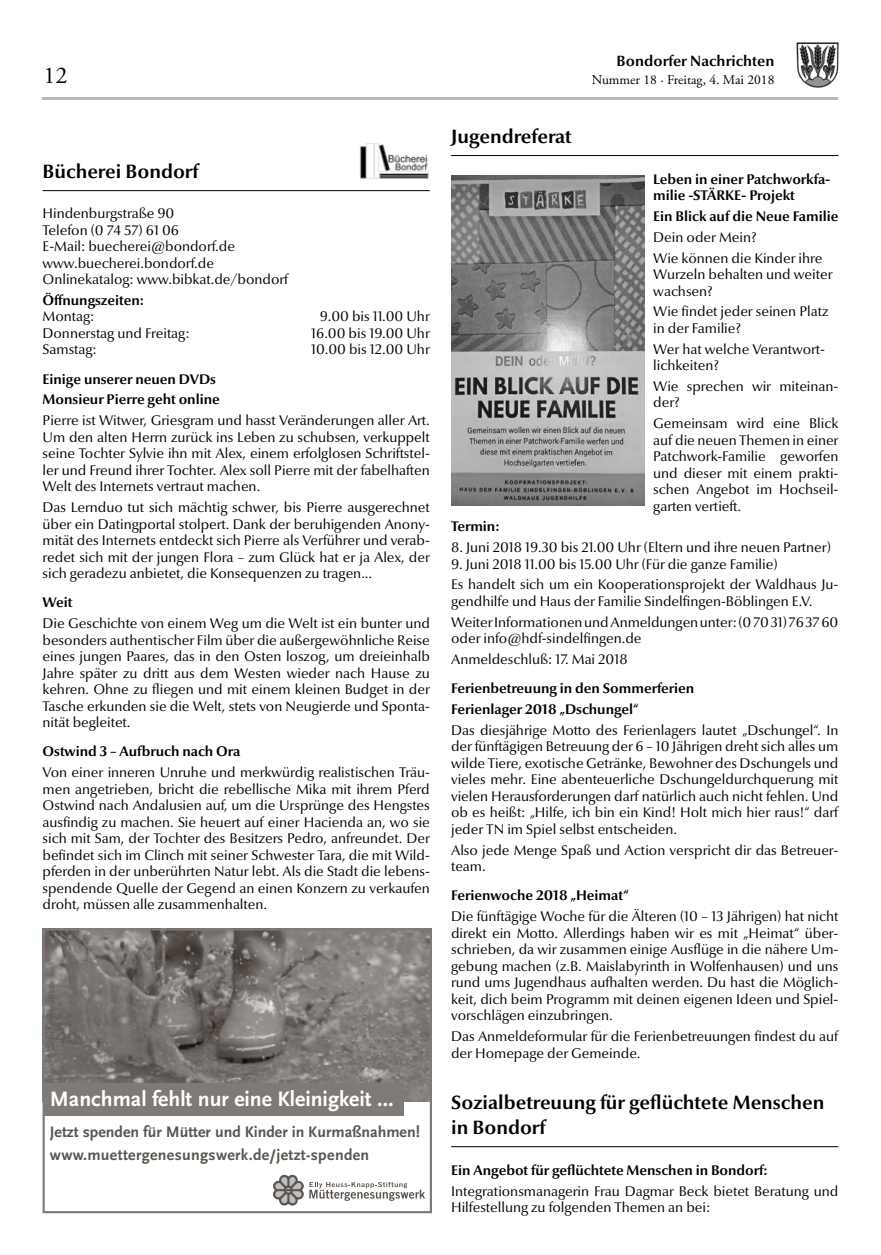
<style>
.page{position:relative;width:881px;height:1255px;background:#fff}
.page>*{position:absolute;margin:0;border:0;box-sizing:border-box;transform-origin:0 0}
.t1{font:24px "Adobe Garamond Pro";color:#000}
.t2{font:700 21.9px "Scala Sans";color:#fff}
.t3{font:700 19.5px/24.8px "Optima Nova LT Pro";color:#000}
.t4{font:700 15.9px/23.1px "Scala Sans";color:#5b5550}
.t5{font:700 15px "Optima Nova LT Pro";letter-spacing:.005em;color:#000}
.t6{font:14.1px/16.5px "Optima Nova LT Pro";color:#000}
.t7{font:700 14.1px/20.7px "Optima Nova LT Pro";color:#000}
.t8{font:13.5px "Adobe Garamond Pro";color:#000}
</style>
<div class="page">
<hr style="left:43px;top:98px;width:795px;height:2px;background:#bab9b8">
<img style="left:796px;top:43px;width:43px;height:45px">
<hr style="left:43px;top:190px;width:386px;height:1px;background:#000">
<img style="left:360px;top:143px;width:69px;height:36px">
<img style="left:46px;top:931px;width:383px;height:169px">
<div style="left:43px;top:1083px;width:360px;height:32px;background:#7f7a77"></div>
<svg style="left:309px;top:1182px;width:116px;height:18px"></svg>
<svg style="left:273px;top:1174px;width:30px;height:31px"></svg>
<div style="left:43px;top:928px;width:389px;height:285px;border:2px solid #7f7a77"></div>
<hr style="left:451px;top:155px;width:387px;height:1px;background:#000">
<img style="left:451px;top:176px;width:193px;height:329px">
<hr style="left:451px;top:1146px;width:387px;height:1px;background:#000">
<p class="t5" style="left:616px;top:51px;width:159px">Bondorfer Nachrichten</p>
<h1 class="t1" style="left:43px;top:61px;width:25px">12</h1>
<p class="t8" style="left:591px;top:71px;width:184px">Nummer 18 · Freitag, 4. Mai 2018</p>
<h3 class="t3" style="left:43px;top:158px;width:157px">Bücherei Bondorf</h3>
<p class="t6" style="left:43px;top:205px;width:247px">Hindenburgstraße 90<br>Telefon (0 74 57) 61 06<br>E-Mail: buecherei@bondorf.de www.buecherei.bondorf.de<br>Onlinekatalog: www.bibkat.de/bondorf</p>
<p class="t7" style="left:43px;top:290px;width:103px">Öffnungszeiten:</p>
<p class="t6" style="left:43px;top:308px;width:53px">Montag:</p>
<p class="t6" style="left:320px;top:308px;width:111px">9.00 bis 11.00 Uhr</p>
<p class="t6" style="left:43px;top:325px;width:148px">Donnerstag und Freitag:</p>
<p class="t6" style="left:311px;top:325px;width:120px">16.00 bis 19.00 Uhr</p>
<p class="t6" style="left:43px;top:341px;width:56px">Samstag:</p>
<p class="t6" style="left:311px;top:341px;width:120px">10.00 bis 12.00 Uhr</p>
<p class="t7" style="left:43px;top:368px;width:179px">Einige unserer neuen DVDs<br>Monsieur Pierre geht online</p>
<p class="t6" style="left:43px;top:412px;width:388px;text-align:justify">Pierre ist Witwer, Griesgram und hasst Veränderungen aller Art.<br>Um den alten Herrn zurück ins Leben zu schubsen, verkuppelt seine Tochter Sylvie ihn mit Alex, einem erfolglosen Schriftstel&shy;ler und Freund ihrer Tochter. Alex soll Pierre mit der fabelhaften Welt des Internets vertraut machen.</p>
<p class="t6" style="left:43px;top:499px;width:388px;text-align:justify">Das Lernduo tut sich mächtig schwer, bis Pierre ausgerechnet über ein Datingportal stolpert. Dank der beruhigenden Anony&shy;mität des Internets entdeckt sich Pierre als Verführer und verab&shy;redet sich mit der jungen Flora – zum Glück hat er ja Alex, der sich geradezu anbietet, die Konsequenzen zu tragen...</p>
<p class="t7" style="left:43px;top:592px;width:31px">Weit</p>
<p class="t6" style="left:43px;top:615px;width:388px;text-align:justify">Die Geschichte von einem Weg um die Welt ist ein bunter und besonders authentischer Film über die außergewöhnliche Reise eines jungen Paares, das in den Osten loszog, um dreieinhalb Jahre später zu dritt aus dem Westen wieder nach Hause zu kehren. Ohne zu fliegen und mit einem kleinen Budget in der Tasche erkunden sie die Welt, stets von Neugierde und Sponta&shy;nität begleitet.</p>
<p class="t7" style="left:43px;top:741px;width:199px">Ostwind 3 – Aufbruch nach Ora</p>
<p class="t6" style="left:43px;top:764px;width:388px;text-align:justify">Von einer inneren Unruhe und merkwürdig realistischen Träu&shy;men angetrieben, bricht die rebellische Mika mit ihrem Pferd Ostwind nach Andalusien auf, um die Ursprünge des Hengstes ausfindig zu machen. Sie heuert auf einer Hacienda an, wo sie sich mit Sam, der Tochter des Besitzers Pedro, anfreundet. Der befindet sich im Clinch mit seiner Schwester Tara, die mit Wild&shy;pferden in der unberührten Natur lebt. Als die Stadt die lebens&shy;spendende Quelle der Gegend an einen Konzern zu verkaufen droht, müssen alle zusammenhalten.</p>
<h2 class="t2" style="left:50px;top:1086px;width:345px">Manchmal fehlt nur eine Kleinigkeit …</h2>
<p class="t4" style="left:50px;top:1120px;width:371px">Jetzt spenden für Mütter und Kinder in Kurmaßnahmen! www.muettergenesungswerk.de/jetzt-spenden</p>
<h3 class="t3" style="left:451px;top:123px;width:122px">Jugendreferat</h3>
<p class="t7" style="left:653px;top:171px;width:179px;line-height:16.5px">Leben in einer Patchworkfa&shy;milie -STÄRKE- Projekt</p>
<p class="t7" style="left:653px;top:206px;width:186px">Ein Blick auf die Neue Familie</p>
<p class="t6" style="left:653px;top:226px;width:171px;line-height:20.7px">Dein oder Mein?<br>Wie können die Kinder ihre</p>
<p class="t6" style="left:653px;top:266px;width:181px">Wurzeln behalten und weiter wachsen?</p>
<p class="t6" style="left:653px;top:303px;width:176px">Wie findet jeder seinen Platz in der Familie?</p>
<p class="t6" style="left:653px;top:340px;width:173px">Wer hat welche Verantwort&shy;lichkeiten?</p>
<p class="t6" style="left:653px;top:378px;width:186px">Wie sprechen wir miteinan&shy;der?</p>
<p class="t6" style="left:653px;top:415px;width:186px;text-align:justify">Gemeinsam wird eine Blick auf die neuen Themen in einer Patchwork-Familie geworfen und dieser mit einem prakti&shy;schen Angebot im Hochseil&shy;garten vertieft.</p>
<p class="t7" style="left:451px;top:516px;width:50px">Termin:</p>
<p class="t6" style="left:451px;top:539px;width:381px">8. Juni 2018 19.30 bis 21.00 Uhr (Eltern und ihre neuen Partner)</p>
<p class="t6" style="left:451px;top:553px;width:388px;line-height:20.7px">9. Juni 2018 11.00 bis 15.00 Uhr (Für die ganze Familie)<br>Es handelt sich um ein Kooperationsprojekt der Waldhaus Ju-</p>
<p class="t6" style="left:451px;top:590px;width:388px;line-height:20.7px">gendhilfe und Haus der Familie Sindelfingen-Böblingen E.V.<br>Weiter Informationen und Anmeldungen unter: (0 70 31) 76 37 60</p>
<p class="t6" style="left:451px;top:628px;width:192px;line-height:20.7px">oder info@hdf-sindelfingen.de<br>Anmeldeschluß: 17. Mai 2018</p>
<p class="t7" style="left:451px;top:678px;width:244px">Ferienbetreuung in den Sommerferien<br>Ferienlager 2018 „Dschungel“</p>
<p class="t6" style="left:451px;top:721px;width:388px;text-align:justify">Das diesjährige Motto des Ferienlagers lautet „Dschungel“. In der fünftägigen Betreuung der 6 – 10 Jährigen dreht sich alles um wilde Tiere, exotische Getränke, Bewohner des Dschungels und vieles mehr. Eine abenteuerliche Dschungeldurchquerung mit vielen Herausforderungen darf natürlich auch nicht fehlen. Und ob es heißt: „Hilfe, ich bin ein Kind! Holt mich hier raus!“ darf jeder TN im Spiel selbst entscheiden.</p>
<p class="t6" style="left:451px;top:841px;width:388px">Also jede Menge Spaß und Action verspricht dir das Betreuer&shy;team.</p>
<p class="t7" style="left:451px;top:885px;width:179px">Ferienwoche 2018 „Heimat“</p>
<p class="t6" style="left:451px;top:908px;width:388px;text-align:justify">Die fünftägige Woche für die Älteren (10 – 13 Jährigen) hat nicht direkt ein Motto. Allerdings haben wir es mit „Heimat“ über&shy;schrieben, da wir zusammen einige Ausflüge in die nähere Um&shy;gebung machen (z.B. Maislabyrinth in Wolfenhausen) und uns rund ums Jugendhaus aufhalten werden. Du hast die Möglich&shy;keit, dich beim Programm mit deinen eigenen Ideen und Spiel&shy;vorschlägen einzubringen.</p>
<p class="t6" style="left:451px;top:1027px;width:388px">Das Anmeldeformular für die Ferienbetreuungen findest du auf der Homepage der Gemeinde.</p>
<h3 class="t3" style="left:451px;top:1089px;width:374px">Sozialbetreuung für geflüchtete Menschen in Bondorf</h3>
<p class="t7" style="left:451px;top:1159px;width:318px">Ein Angebot für geflüchtete Menschen in Bondorf:</p>
<p class="t6" style="left:451px;top:1182px;width:388px">Integrationsmanagerin Frau Dagmar Beck bietet Beratung und<br>Hilfestellung zu folgenden Themen an bei:</p>
</div>
